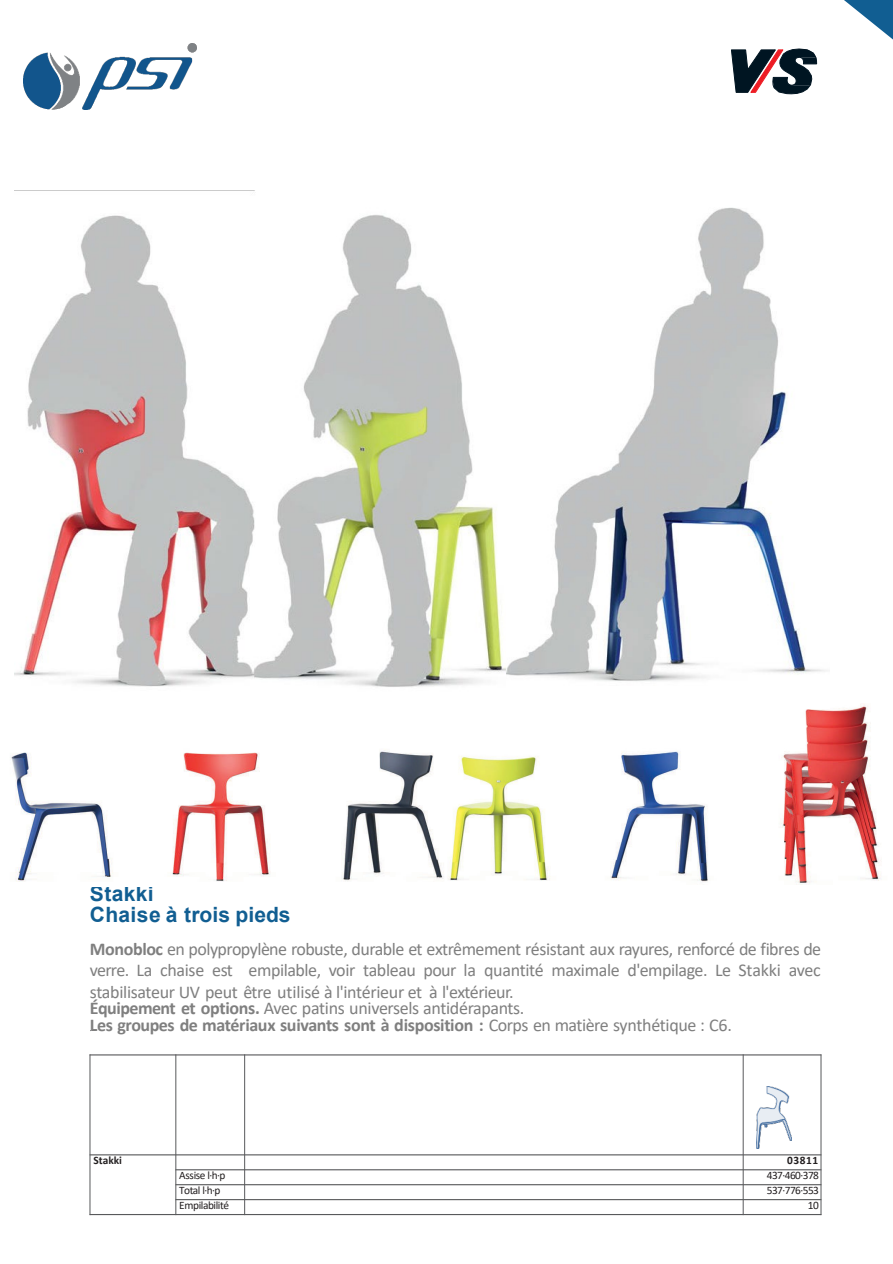
<style>
.page{position:relative;width:893px;height:1264px;background:#fff}
.page>*{position:absolute;margin:0;border:0;box-sizing:border-box;transform-origin:0 0}
.t1{font:700 21px "Arial";letter-spacing:.015em;color:#115e92}
.t2{font:18px/21.6px "Calibri";letter-spacing:-.02em;color:#7f7f7f;text-align:justify}
.t3{font:700 18px "Calibri";letter-spacing:-.02em;color:#7f7f7f}
.t4{font:11.4px "Calibri";letter-spacing:-.04em;color:#231f20}
.t5{font:700 11.4px "Calibri";letter-spacing:.005em;color:#231f20}
.s1{font-weight:700}
.s2{font-weight:400}
</style>
<div class="page">
<svg style="left:731px;top:49px;width:85px;height:45px"></svg>
<svg style="left:844px;top:0;width:48px;height:39px"></svg>
<img style="left:23px;top:43px;width:174px;height:66px">
<img style="left:448px;top:703px;width:433px;height:180px">
<img style="left:756px;top:1086px;width:35px;height:61px">
<hr style="left:175px;top:1054px;width:1px;height:160px;background:#58595b">
<hr style="left:244px;top:1054px;width:1px;height:160px;background:#58595b">
<hr style="left:742px;top:1054px;width:1px;height:160px;background:#58595b">
<hr style="left:90px;top:1153px;width:731px;height:2px;background:#58595b">
<hr style="left:175px;top:1168px;width:646px;height:1px;background:#58595b">
<hr style="left:175px;top:1183px;width:646px;height:1px;background:#58595b">
<hr style="left:175px;top:1198px;width:646px;height:1px;background:#58595b">
<hr style="left:90px;top:1054px;width:1px;height:160px;background:#58595b">
<hr style="left:820px;top:1054px;width:1px;height:160px;background:#58595b">
<hr style="left:90px;top:1054px;width:731px;height:1px;background:#58595b">
<hr style="left:90px;top:1213px;width:731px;height:1px;background:#58595b">
<img style="left:15px;top:190px;width:513px;height:522px">
<img style="left:506px;top:190px;width:323px;height:518px">
<img style="left:10px;top:750px;width:434px;height:132px">
<p class="t1" style="left:90px;top:879px;width:65px">Stakki</p>
<p class="t1" style="left:90px;top:900px;width:202px">Chaise à trois pieds</p>
<p class="t2" style="left:90px;top:937px;width:732px"><span class="s1">Monobloc</span> en polypropylène robuste, durable et extrêmement résistant aux rayures, renforcé de fibres de verre. La chaise est empilable, voir tableau pour la quantité maximale d'empilage. Le Stakki avec stabilisateur UV peut être utilisé à l'intérieur et à l'extérieur.</p>
<p class="t2" style="left:90px;top:996px;width:436px"><span class="s1">Équipement et options.</span> Avec patins universels antidérapants.</p>
<p class="t3" style="left:90px;top:1013px;width:643px">Les groupes de matériaux suivants sont à disposition : <span class="s2">Corps en matière synthétique : C6.</span></p>
<p class="t5" style="left:93px;top:1152px;width:30px">Stakki</p>
<p class="t5" style="left:787px;top:1152px;width:32px">03811</p>
<p class="t4" style="left:179px;top:1166px;width:48px">Assise l·h·p</p>
<p class="t4" style="left:766px;top:1166px;width:54px">437·460·378</p>
<p class="t4" style="left:179px;top:1181px;width:43px">Total l·h·p</p>
<p class="t4" style="left:766px;top:1181px;width:54px">537·776·553</p>
<p class="t4" style="left:179px;top:1196px;width:51px">Empilabilité</p>
<p class="t4" style="left:807px;top:1196px;width:13px">10</p>
</div>
